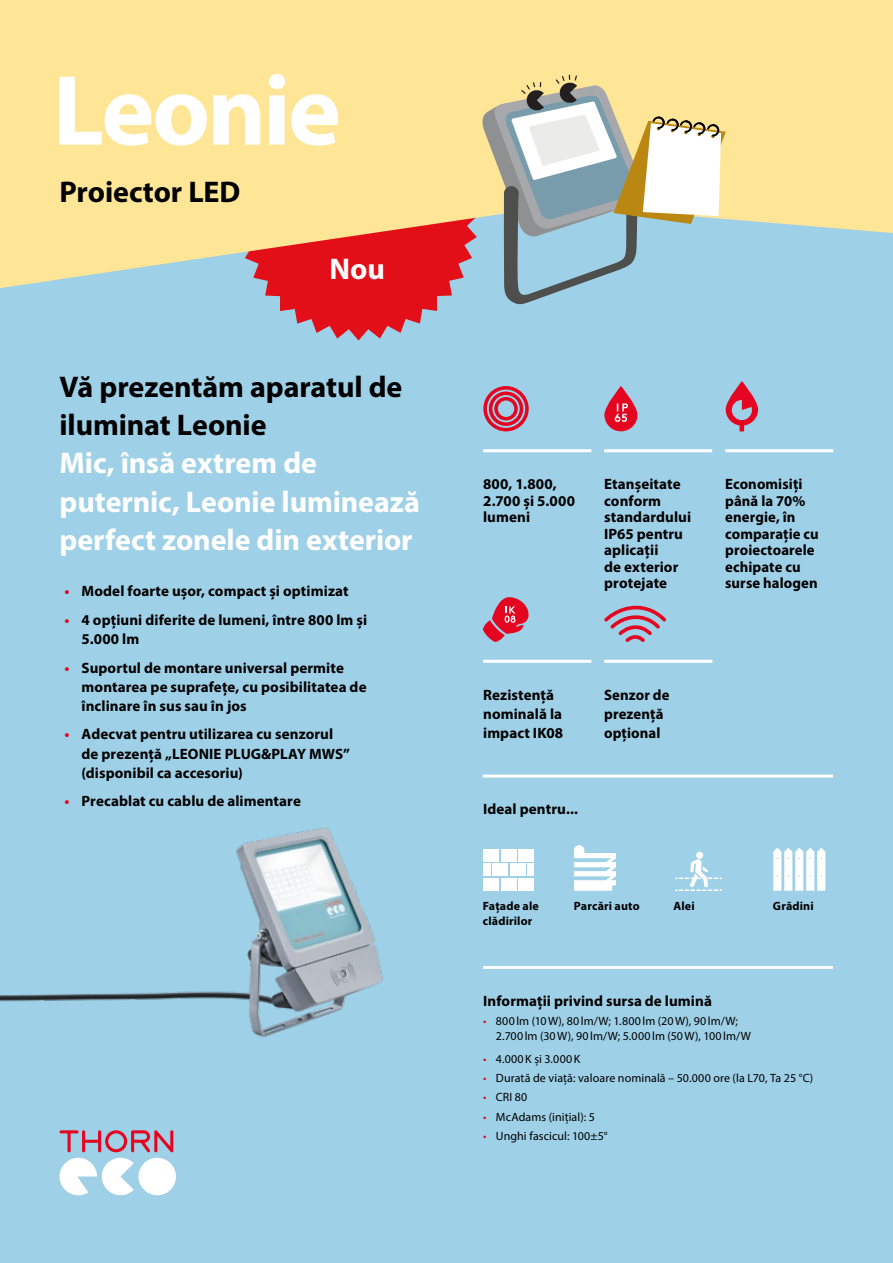
<style>
.page{position:relative;width:893px;height:1263px;background:#9ed0e7}
.page>*{position:absolute;margin:0;border:0;box-sizing:border-box;transform-origin:0 0}
.t1{font:700 100.65px "Myriad Pro";letter-spacing:-.03em;color:#fff}
.t2{font:700 30px/38.2px "Myriad Pro";letter-spacing:-.005em;color:#fff}
.t3{font:700 30px/38.2px "Myriad Pro";letter-spacing:-.005em;color:#000}
.t4{font:700 15px/16.5px "Myriad Pro";letter-spacing:.005em;color:#000}
.t5{font:12px/14.9px "Myriad Pro";letter-spacing:.01em;color:#000}
.t6{font:700 12px "Myriad Pro";letter-spacing:.015em;color:#000}
.s1{color:#e40521}
</style>
<div class="page">
<svg style="left:0;top:0;width:893px;height:288px;fill:#ffe596"></svg>
<hr style="left:483px;top:966px;width:350px;height:3px;background:#fff">
<hr style="left:483px;top:774px;width:350px;height:3px;background:#fff">
<svg style="left:483px;top:386px;width:46px;height:45px"></svg>
<svg style="left:726px;top:381px;width:32px;height:50px"></svg>
<svg style="left:604px;top:605px;width:62px;height:37px"></svg>
<hr style="left:725px;top:449px;width:108px;height:3px;background:#fff">
<hr style="left:604px;top:660px;width:108px;height:3px;background:#fff">
<hr style="left:604px;top:449px;width:108px;height:3px;background:#fff">
<hr style="left:483px;top:449px;width:108px;height:3px;background:#fff">
<hr style="left:483px;top:660px;width:108px;height:3px;background:#fff">
<svg style="left:483px;top:597px;width:46px;height:45px"></svg>
<div style="left:501px;top:849px;width:15px;height:13px;background:#fff"></div>
<div style="left:493px;top:864px;width:15px;height:12px;background:#fff"></div>
<div style="left:483px;top:849px;width:16px;height:13px;background:#fff"></div>
<div style="left:510px;top:864px;width:16px;height:12px;background:#fff"></div>
<div style="left:528px;top:864px;width:6px;height:12px;background:#fff"></div>
<div style="left:518px;top:849px;width:16px;height:13px;background:#fff"></div>
<div style="left:483px;top:878px;width:16px;height:13px;background:#fff"></div>
<div style="left:501px;top:878px;width:15px;height:13px;background:#fff"></div>
<div style="left:518px;top:878px;width:16px;height:13px;background:#fff"></div>
<div style="left:483px;top:864px;width:7px;height:12px;background:#fff"></div>
<svg style="left:574px;top:845px;width:42px;height:46px"></svg>
<div style="left:696px;top:852px;width:7px;height:7px;background:#fff;border-radius:50%"></div>
<svg style="left:675px;top:859px;width:47px;height:32px"></svg>
<svg style="left:604px;top:386px;width:33px;height:45px"></svg>
<svg style="left:615px;top:403px;width:13px;height:19px"></svg>
<svg style="left:773px;top:848px;width:52px;height:43px"></svg>
<svg style="left:239px;top:75px;width:487px;height:265px"></svg>
<img style="left:0;top:827px;width:383px;height:211px">
<div style="left:138px;top:1158px;width:38px;height:37px;background:#fff;border-radius:50%"></div>
<svg style="left:60px;top:1130px;width:113px;height:65px"></svg>
<h1 class="t1" style="left:53px;top:45px;width:290px">Leonie</h1>
<h2 class="t3" style="left:60px;top:172px;width:182px">Proiector LED</h2>
<h2 class="t2" style="left:329px;top:248px;width:57px">Nou</h2>
<h2 class="t3" style="left:60px;top:366px;width:344px">Vă prezentăm aparatul de iluminat Leonie</h2>
<h2 class="t2" style="left:60px;top:443px;width:362px">Mic, însă extrem de puternic, Leonie luminează perfect zonele din exterior</h2>
<p class="t4" style="left:65px;top:582px;width:286px"><span class="s1">•</span> Model foarte ușor, compact și optimizat</p>
<p class="t4" style="left:82px;top:609px;width:287px;line-height:19.2px;text-indent:-17px"><span class="s1">•</span> 4 opțiuni diferite de lumeni, între 800 lm și<br>5.000 lm</p>
<p class="t4" style="left:82px;top:657px;width:286px;line-height:19.2px;text-indent:-17px"><span class="s1">•</span> Suportul de montare universal permite montarea pe suprafețe, cu posibilitatea de înclinare în sus sau în jos</p>
<p class="t4" style="left:82px;top:724px;width:270px;line-height:19.2px;text-indent:-17px"><span class="s1">•</span> Adecvat pentru utilizarea cu senzorul de prezență „LEONIE PLUG&amp;PLAY MWS” (disponibil ca accesoriu)</p>
<p class="t4" style="left:65px;top:793px;width:238px"><span class="s1">•</span> Precablat cu cablu de alimentare</p>
<p class="t4" style="left:483px;top:475px;width:93px">800, 1.800,<br>2.700 și 5.000 lumeni</p>
<p class="t4" style="left:725px;top:475px;width:95px">Economisiți până la 70% energie, în comparație cu proiectoarele echipate cu surse halogen</p>
<p class="t4" style="left:604px;top:475px;width:89px">Etanșeitate conform standardului<br>IP65 pentru aplicații<br>de exterior protejate</p>
<p class="t4" style="left:483px;top:684px;width:82px;line-height:19.2px">Rezistență nominală la impact IK08</p>
<p class="t4" style="left:483px;top:800px;width:97px">Ideal pentru...</p>
<p class="t4" style="left:604px;top:684px;width:67px;line-height:19.2px">Senzor de prezență opțional</p>
<p class="t6" style="left:483px;top:898px;width:58px">Fațade ale</p>
<p class="t6" style="left:574px;top:898px;width:67px">Parcări auto</p>
<p class="t6" style="left:673px;top:898px;width:23px">Alei</p>
<p class="t6" style="left:483px;top:913px;width:51px">clădirilor</p>
<p class="t6" style="left:773px;top:898px;width:42px">Grădini</p>
<p class="t4" style="left:483px;top:992px;width:230px">Informații privind sursa de lumină</p>
<p class="t5" style="left:496px;top:1013px;width:257px;text-indent:-13px"><span class="s1">•</span> 800lm (10W), 80lm/W; 1.800lm (20W), 90lm/W;<br>2.700lm (30W), 90lm/W; 5.000lm (50W), 100lm/W</p>
<p class="t5" style="left:483px;top:1051px;width:99px"><span class="s1">•</span> 4.000K și 3.000K</p>
<p class="t5" style="left:483px;top:1070px;width:332px"><span class="s1">•</span> Durată de viață: valoare nominală – 50.000 ore (la L70, Ta 25 °C)</p>
<p class="t5" style="left:483px;top:1090px;width:46px"><span class="s1">•</span> CRI 80</p>
<p class="t5" style="left:483px;top:1109px;width:113px"><span class="s1">•</span> McAdams (inițial): 5</p>
<p class="t5" style="left:483px;top:1128px;width:126px"><span class="s1">•</span> Unghi fascicul: 100±5°</p>
</div>
